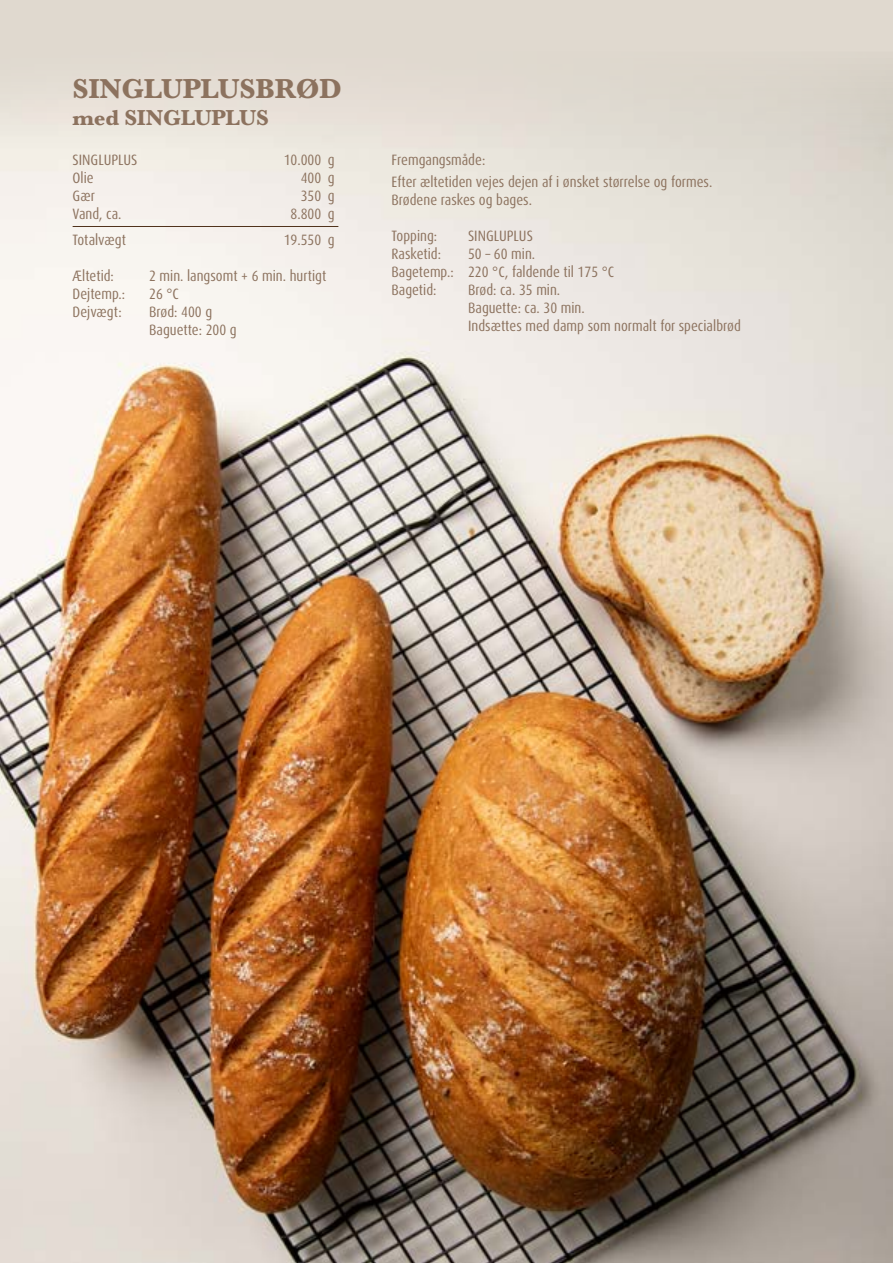
<style>
.page{position:relative;width:893px;height:1263px;background:#e0d9cf}
.page>*{position:absolute;margin:0;border:0;box-sizing:border-box;transform-origin:0 0}
.t1{font:700 28.5px "Baskerville";letter-spacing:-.01em;color:#8c725e}
.t2{font:700 22.5px "Baskerville";letter-spacing:-.01em;color:#8c725e}
.t3{font:condensed 15px/18px "Dax Pro";color:#8c725e}
</style>
<div class="page">
<img style="left:0;top:82px;width:893px;height:1181px">
<hr style="left:73px;top:226px;width:265px;height:1px;background:#51331c">
<h1 class="t1" style="left:73px;top:69px;width:271px">SINGLUPLUSBRØD</h1>
<h2 class="t2" style="left:73px;top:102px;width:198px">med SINGLUPLUS</h2>
<p class="t3" style="left:73px;top:151px;width:66px">SINGLUPLUS</p>
<p class="t3" style="left:284px;top:151px;width:52px">10.000 g</p>
<p class="t3" style="left:73px;top:169px;width:23px">Olie</p>
<p class="t3" style="left:301px;top:169px;width:35px">400 g</p>
<p class="t3" style="left:73px;top:187px;width:24px">Gær</p>
<p class="t3" style="left:301px;top:187px;width:35px">350 g</p>
<p class="t3" style="left:73px;top:205px;width:50px">Vand, ca.</p>
<p class="t3" style="left:291px;top:205px;width:45px">8.800 g</p>
<p class="t3" style="left:73px;top:231px;width:55px">Totalvægt</p>
<p class="t3" style="left:284px;top:231px;width:52px">19.550 g</p>
<p class="t3" style="left:73px;top:267px;width:43px">Æltetid:</p>
<p class="t3" style="left:149px;top:267px;width:179px">2 min. langsomt + 6 min. hurtigt</p>
<p class="t3" style="left:73px;top:285px;width:54px">Dejtemp.:</p>
<p class="t3" style="left:149px;top:285px;width:31px">26 °C</p>
<p class="t3" style="left:73px;top:303px;width:51px">Dejvægt:</p>
<p class="t3" style="left:149px;top:303px;width:89px">Brød: 400 g<br>Baguette: 200 g</p>
<p class="t3" style="left:392px;top:149px;width:322px;line-height:22.2px">Fremgangsmåde:<br>Efter æltetiden vejes dejen af i ønsket størrelse og formes.</p>
<p class="t3" style="left:392px;top:191px;width:142px">Brødene raskes og bages.</p>
<p class="t3" style="left:392px;top:227px;width:47px">Topping:</p>
<p class="t3" style="left:468px;top:227px;width:66px">SINGLUPLUS</p>
<p class="t3" style="left:392px;top:245px;width:51px">Rasketid:</p>
<p class="t3" style="left:392px;top:245px;width:224px;text-indent:77px">50 – 60 min.<br>Bagetemp.: 220 °C, faldende til 175 °C<br>Bagetid:</p>
<p class="t3" style="left:468px;top:281px;width:274px">Brød: ca. 35 min.<br>Baguette: ca. 30 min.<br>Indsættes med damp som normalt for specialbrød</p>
</div>
